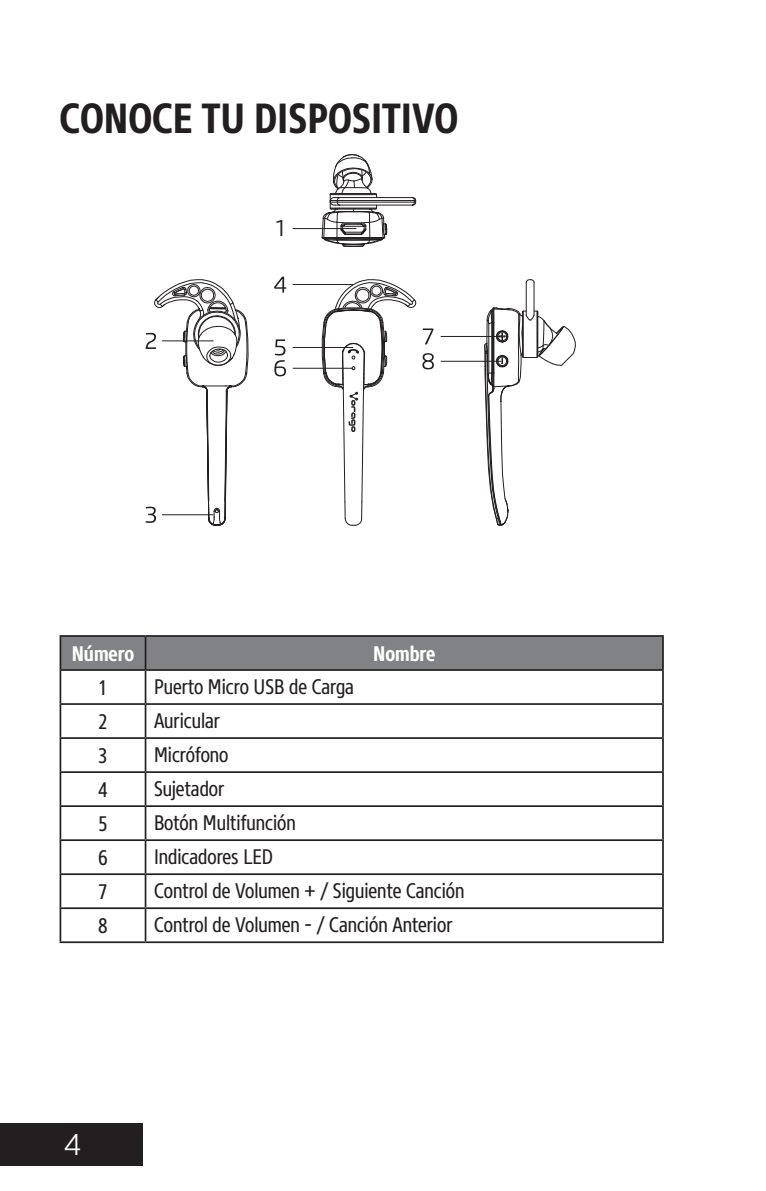
<style>
.page{position:relative;width:766px;height:1191px;background:#fff}
.page>*{position:absolute;margin:0;border:0;box-sizing:border-box;transform-origin:0 0}
.Sección{font:700 42px "Core Sans N67 Cn";color:#231f20}
.t1{font:300 30px "Core Sans N35";color:#fff}
.t2{font:23.4px "Flexo";color:#231f20}
.Contenido_FT{font:21px "Core Sans N47 Cn";color:#231f20}
.Encabezado_FT{font:700 21px "Core Sans N67 Cn";color:#fff}
</style>
<div class="page">
<div style="left:0;top:1123px;width:143px;height:42px;background:#231f20"></div>
<svg style="left:525px;top:279px;width:9px;height:5px"></svg>
<hr style="left:533px;top:283px;width:1px;height:32px;background:#231f20">
<hr style="left:525px;top:283px;width:1px;height:32px;background:#231f20">
<svg style="left:483px;top:307px;width:93px;height:219px"></svg>
<svg style="left:411px;top:197px;width:5px;height:9px"></svg>
<hr style="left:335px;top:205px;width:77px;height:1px;background:#231f20">
<hr style="left:330px;top:202px;width:85px;height:1px;background:#231f20">
<hr style="left:330px;top:200px;width:85px;height:1px;background:#231f20">
<hr style="left:335px;top:197px;width:77px;height:1px;background:#231f20">
<svg style="left:321px;top:154px;width:66px;height:93px"></svg>
<hr style="left:293px;top:228px;width:63px;height:1px;background:#231f20">
<hr style="left:293px;top:368px;width:60px;height:1px;background:#231f20">
<hr style="left:293px;top:347px;width:60px;height:1px;background:#231f20">
<hr style="left:441px;top:336px;width:59px;height:1px;background:#231f20">
<hr style="left:441px;top:361px;width:59px;height:1px;background:#231f20">
<hr style="left:293px;top:284px;width:60px;height:1px;background:#231f20">
<svg style="left:145px;top:279px;width:104px;height:247px"></svg>
<svg style="left:274px;top:276px;width:12px;height:16px"></svg>
<svg style="left:274px;top:339px;width:12px;height:37px"></svg>
<svg style="left:422px;top:328px;width:11px;height:16px"></svg>
<svg style="left:422px;top:353px;width:12px;height:16px"></svg>
<svg style="left:321px;top:279px;width:95px;height:247px"></svg>
<div style="left:61px;top:637px;width:601px;height:32px;background:#808285"></div>
<hr style="left:60px;top:635px;width:85px;height:2px;background:#231f20">
<hr style="left:60px;top:637px;width:1px;height:32px;background:#231f20">
<hr style="left:145px;top:635px;width:518px;height:2px;background:#231f20">
<hr style="left:145px;top:637px;width:1px;height:32px;background:#231f20">
<hr style="left:662px;top:637px;width:1px;height:32px;background:#231f20">
<hr style="left:60px;top:669px;width:85px;height:2px;background:#231f20">
<hr style="left:60px;top:671px;width:1px;height:32px;background:#231f20">
<hr style="left:145px;top:669px;width:518px;height:2px;background:#231f20">
<hr style="left:145px;top:671px;width:1px;height:32px;background:#231f20">
<hr style="left:662px;top:671px;width:1px;height:32px;background:#231f20">
<hr style="left:60px;top:703px;width:85px;height:2px;background:#231f20">
<hr style="left:60px;top:705px;width:1px;height:32px;background:#231f20">
<hr style="left:145px;top:703px;width:518px;height:2px;background:#231f20">
<hr style="left:145px;top:705px;width:1px;height:32px;background:#231f20">
<hr style="left:662px;top:705px;width:1px;height:32px;background:#231f20">
<hr style="left:60px;top:737px;width:85px;height:2px;background:#231f20">
<hr style="left:60px;top:739px;width:1px;height:32px;background:#231f20">
<hr style="left:145px;top:737px;width:518px;height:2px;background:#231f20">
<hr style="left:145px;top:739px;width:1px;height:32px;background:#231f20">
<hr style="left:662px;top:739px;width:1px;height:32px;background:#231f20">
<hr style="left:60px;top:771px;width:85px;height:2px;background:#231f20">
<hr style="left:60px;top:773px;width:1px;height:32px;background:#231f20">
<hr style="left:145px;top:771px;width:518px;height:2px;background:#231f20">
<hr style="left:145px;top:773px;width:1px;height:32px;background:#231f20">
<hr style="left:662px;top:773px;width:1px;height:32px;background:#231f20">
<hr style="left:60px;top:805px;width:85px;height:2px;background:#231f20">
<hr style="left:60px;top:807px;width:1px;height:32px;background:#231f20">
<hr style="left:145px;top:805px;width:518px;height:2px;background:#231f20">
<hr style="left:145px;top:807px;width:1px;height:32px;background:#231f20">
<hr style="left:662px;top:807px;width:1px;height:32px;background:#231f20">
<hr style="left:60px;top:839px;width:85px;height:2px;background:#231f20">
<hr style="left:60px;top:841px;width:1px;height:32px;background:#231f20">
<hr style="left:145px;top:839px;width:518px;height:2px;background:#231f20">
<hr style="left:145px;top:841px;width:1px;height:32px;background:#231f20">
<hr style="left:662px;top:841px;width:1px;height:32px;background:#231f20">
<hr style="left:60px;top:873px;width:85px;height:2px;background:#231f20">
<hr style="left:60px;top:875px;width:1px;height:32px;background:#231f20">
<hr style="left:145px;top:873px;width:518px;height:2px;background:#231f20">
<hr style="left:145px;top:875px;width:1px;height:32px;background:#231f20">
<hr style="left:662px;top:875px;width:1px;height:32px;background:#231f20">
<hr style="left:60px;top:907px;width:85px;height:2px;background:#231f20">
<hr style="left:60px;top:909px;width:1px;height:32px;background:#231f20">
<hr style="left:145px;top:907px;width:518px;height:2px;background:#231f20">
<hr style="left:145px;top:909px;width:1px;height:32px;background:#231f20">
<hr style="left:662px;top:909px;width:1px;height:32px;background:#231f20">
<hr style="left:60px;top:941px;width:85px;height:2px;background:#231f20">
<hr style="left:145px;top:941px;width:518px;height:2px;background:#231f20">
<p class="Sección" style="left:60px;top:91px;width:400px">CONOCE TU DISPOSITIVO</p>
<p class="t2" style="left:276px;top:214px;width:10px">1</p>
<p class="Encabezado_FT" style="left:72px;top:639px;width:64px">Número</p>
<p class="Encabezado_FT" style="left:373px;top:639px;width:64px">Nombre</p>
<p class="Contenido_FT" style="left:98px;top:673px;width:11px">1</p>
<p class="Contenido_FT" style="left:154px;top:673px;width:201px">Puerto Micro USB de Carga</p>
<p class="Contenido_FT" style="left:98px;top:707px;width:11px">2</p>
<p class="Contenido_FT" style="left:154px;top:707px;width:67px">Auricular</p>
<p class="Contenido_FT" style="left:98px;top:741px;width:11px">3</p>
<p class="Contenido_FT" style="left:154px;top:741px;width:76px">Micrófono</p>
<p class="Contenido_FT" style="left:98px;top:776px;width:11px">4</p>
<p class="Contenido_FT" style="left:154px;top:775px;width:72px">Sujetador</p>
<p class="Contenido_FT" style="left:98px;top:810px;width:11px">5</p>
<p class="Contenido_FT" style="left:154px;top:809px;width:143px">Botón Multifunción</p>
<p class="Contenido_FT" style="left:98px;top:844px;width:11px">6</p>
<p class="Contenido_FT" style="left:154px;top:843px;width:120px">Indicadores LED</p>
<p class="Contenido_FT" style="left:98px;top:878px;width:11px">7</p>
<p class="Contenido_FT" style="left:154px;top:877px;width:312px">Control de Volumen + / Siguiente Canción</p>
<p class="Contenido_FT" style="left:98px;top:912px;width:11px">8</p>
<p class="Contenido_FT" style="left:154px;top:911px;width:300px">Control de Volumen - / Canción Anterior</p>
<p class="t1" style="left:64px;top:1125px;width:19px">4</p>
</div>
